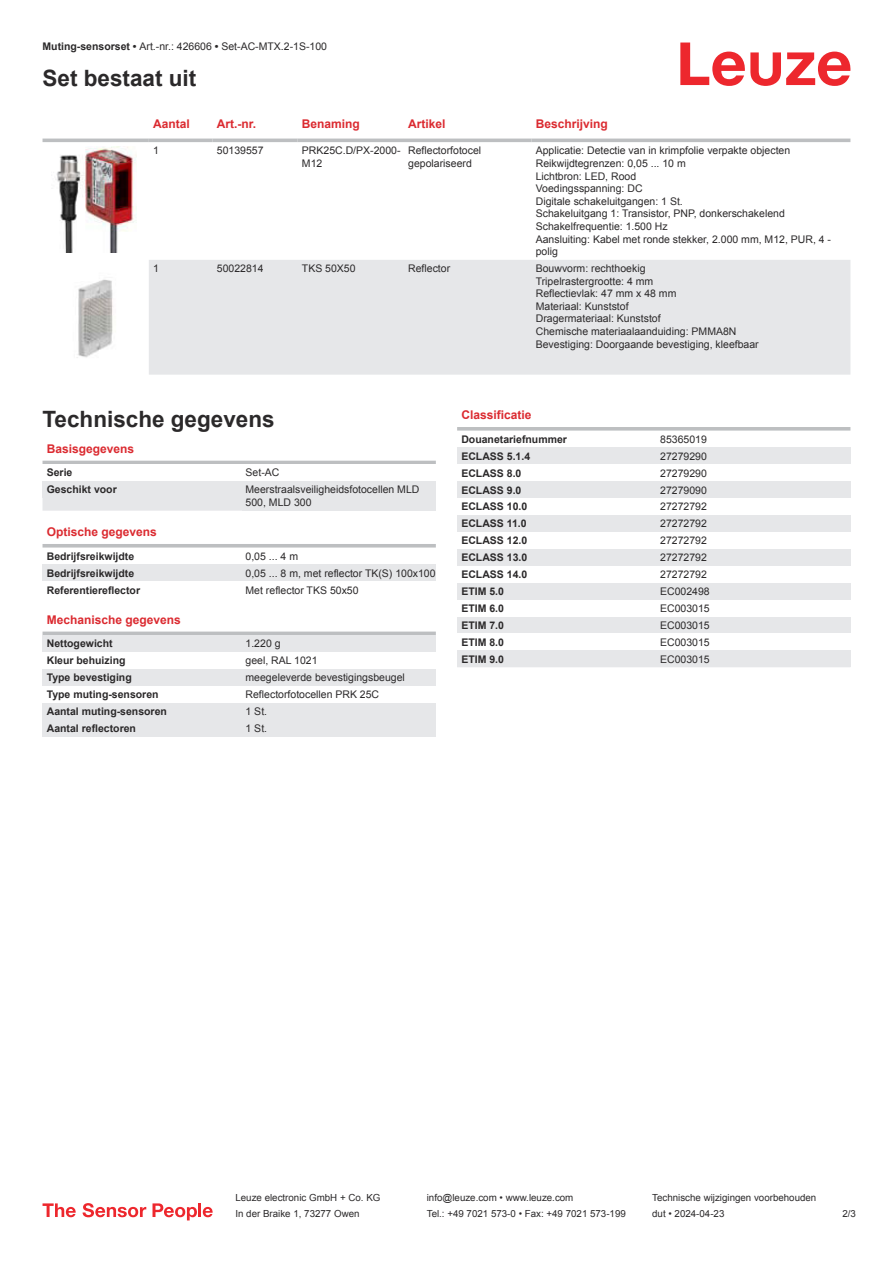
<style>
.page{position:relative;width:893px;height:1263px;background:#fff}
.page>*{position:absolute;margin:0;border:0;box-sizing:border-box;transform-origin:0 0}
.t1{font:700 22.5px "Arial";color:#2b292a}
.t2{font:700 12px "Arial";color:#db2a30}
.t3{font:10.5px/12.6px "Arial";color:#2b292a}
.t4{font:700 10.5px "Arial";color:#2b292a}
.t5{font:9.75px "Arial";color:#2b292a}
.s1{font-weight:700}
</style>
<div class="page">
<svg style="left:680px;top:43px;width:170px;height:43px"></svg>
<div style="left:149px;top:260px;width:701px;height:115px;background:#e6e7e9"></div>
<hr style="left:43px;top:139px;width:106px;height:3px;background:#bdbfc1">
<hr style="left:149px;top:139px;width:64px;height:3px;background:#bdbfc1">
<hr style="left:213px;top:139px;width:85px;height:3px;background:#bdbfc1">
<hr style="left:298px;top:139px;width:106px;height:3px;background:#bdbfc1">
<hr style="left:404px;top:139px;width:128px;height:3px;background:#bdbfc1">
<hr style="left:532px;top:139px;width:318px;height:3px;background:#bdbfc1">
<img style="left:55px;top:146px;width:82px;height:107px">
<img style="left:77px;top:279px;width:36px;height:79px">
<div style="left:43px;top:498px;width:199px;height:13px;background:#e6e7e9"></div>
<hr style="left:43px;top:461px;width:393px;height:3px;background:#bdbfc1">
<div style="left:43px;top:481px;width:199px;height:17px;background:#e6e7e9"></div>
<div style="left:242px;top:481px;width:194px;height:30px;background:#e6e7e9"></div>
<hr style="left:43px;top:544px;width:393px;height:3px;background:#bdbfc1">
<div style="left:43px;top:564px;width:199px;height:17px;background:#e6e7e9"></div>
<div style="left:242px;top:564px;width:194px;height:17px;background:#e6e7e9"></div>
<hr style="left:43px;top:632px;width:393px;height:3px;background:#bdbfc1">
<div style="left:43px;top:635px;width:199px;height:17px;background:#e6e7e9"></div>
<div style="left:242px;top:635px;width:194px;height:17px;background:#e6e7e9"></div>
<div style="left:43px;top:669px;width:199px;height:17px;background:#e6e7e9"></div>
<div style="left:242px;top:669px;width:194px;height:17px;background:#e6e7e9"></div>
<div style="left:43px;top:703px;width:199px;height:17px;background:#e6e7e9"></div>
<div style="left:242px;top:703px;width:194px;height:17px;background:#e6e7e9"></div>
<div style="left:43px;top:720px;width:199px;height:17px;background:#e6e7e9"></div>
<div style="left:242px;top:720px;width:194px;height:17px;background:#e6e7e9"></div>
<svg style="left:457px;top:427px;width:393px;height:4px;background:#c3c5c7"></svg>
<div style="left:457px;top:447px;width:200px;height:17px;background:#e6e7e9"></div>
<div style="left:657px;top:447px;width:193px;height:17px;background:#e6e7e9"></div>
<div style="left:457px;top:481px;width:200px;height:17px;background:#e6e7e9"></div>
<div style="left:657px;top:481px;width:193px;height:17px;background:#e6e7e9"></div>
<div style="left:457px;top:515px;width:200px;height:17px;background:#e6e7e9"></div>
<div style="left:657px;top:515px;width:193px;height:17px;background:#e6e7e9"></div>
<div style="left:457px;top:549px;width:200px;height:17px;background:#e6e7e9"></div>
<div style="left:657px;top:549px;width:193px;height:17px;background:#e6e7e9"></div>
<div style="left:457px;top:583px;width:200px;height:17px;background:#e6e7e9"></div>
<div style="left:657px;top:583px;width:193px;height:17px;background:#e6e7e9"></div>
<div style="left:457px;top:617px;width:200px;height:16px;background:#e6e7e9"></div>
<div style="left:657px;top:617px;width:193px;height:16px;background:#e6e7e9"></div>
<div style="left:457px;top:650px;width:200px;height:17px;background:#e6e7e9"></div>
<div style="left:657px;top:650px;width:193px;height:17px;background:#e6e7e9"></div>
<svg style="left:43px;top:1203px;width:33px;height:14px"></svg>
<svg style="left:83px;top:1203px;width:63px;height:14px"></svg>
<svg style="left:153px;top:1203px;width:44px;height:17px"></svg>
<hr style="left:198px;top:1203px;width:3px;height:14px;background:#ed272d">
<svg style="left:203px;top:1207px;width:10px;height:10px"></svg>
<p class="t3" style="left:43px;top:41px;width:286px"><span class="s1">Muting-sensorset •</span> Art.-nr.: 426606 <span class="s1">•</span> Set-AC-MTX.2-1S-100</p>
<h1 class="t1" style="left:43px;top:70px;width:155px">Set bestaat uit</h1>
<p class="t2" style="left:153px;top:119px;width:38px">Aantal</p>
<p class="t2" style="left:217px;top:119px;width:41px">Art.-nr.</p>
<p class="t2" style="left:302px;top:119px;width:60px">Benaming</p>
<p class="t2" style="left:408px;top:119px;width:39px">Artikel</p>
<p class="t2" style="left:536px;top:119px;width:74px">Beschrijving</p>
<p class="t3" style="left:153px;top:145px;width:7px">1</p>
<p class="t3" style="left:217px;top:145px;width:48px">50139557</p>
<p class="t3" style="left:302px;top:145px;width:100px">PRK25C.D/PX-2000-<br>M12</p>
<p class="t3" style="left:408px;top:145px;width:74px">Reflectorfotocel gepolariseerd</p>
<p class="t3" style="left:536px;top:145px;width:297px">Applicatie: Detectie van in krimpfolie verpakte objecten Reikwijdtegrenzen: 0,05 ... 10 m<br>Lichtbron: LED, Rood<br>Voedingsspanning: DC<br>Digitale schakeluitgangen: 1 St.<br>Schakeluitgang 1: Transistor, PNP, donkerschakelend Schakelfrequentie: 1.500 Hz<br>Aansluiting: Kabel met ronde stekker, 2.000 mm, M12, PUR, 4 - polig</p>
<p class="t3" style="left:153px;top:263px;width:7px">1</p>
<p class="t3" style="left:217px;top:263px;width:48px">50022814</p>
<p class="t3" style="left:302px;top:263px;width:55px">TKS 50X50</p>
<p class="t3" style="left:408px;top:263px;width:44px">Reflector</p>
<p class="t3" style="left:536px;top:263px;width:224px">Bouwvorm: rechthoekig<br>Tripelrastergrootte: 4 mm<br>Reflectievlak: 47 mm x 48 mm<br>Materiaal: Kunststof<br>Dragermateriaal: Kunststof<br>Chemische materiaalaanduiding: PMMA8N<br>Bevestiging: Doorgaande bevestiging, kleefbaar</p>
<h1 class="t1" style="left:43px;top:410px;width:234px">Technische gegevens</h1>
<p class="t2" style="left:47px;top:444px;width:89px">Basisgegevens</p>
<p class="t4" style="left:47px;top:469px;width:27px">Serie</p>
<p class="t3" style="left:246px;top:467px;width:35px">Set-AC</p>
<p class="t4" style="left:47px;top:486px;width:72px">Geschikt voor</p>
<p class="t3" style="left:246px;top:484px;width:175px">Meerstraalsveiligheidsfotocellen MLD<br>500, MLD 300</p>
<p class="t2" style="left:47px;top:528px;width:112px">Optische gegevens</p>
<p class="t4" style="left:47px;top:552px;width:89px">Bedrijfsreikwijdte</p>
<p class="t3" style="left:246px;top:551px;width:54px">0,05 ... 4 m</p>
<p class="t4" style="left:47px;top:569px;width:89px">Bedrijfsreikwijdte</p>
<p class="t3" style="left:246px;top:568px;width:192px">0,05 ... 8 m, met reflector TK(S) 100x100</p>
<p class="t4" style="left:47px;top:586px;width:95px">Referentiereflector</p>
<p class="t3" style="left:246px;top:584px;width:115px">Met reflector TKS 50x50</p>
<p class="t2" style="left:47px;top:615px;width:136px">Mechanische gegevens</p>
<p class="t4" style="left:47px;top:640px;width:67px">Nettogewicht</p>
<p class="t3" style="left:246px;top:638px;width:37px">1.220 g</p>
<p class="t4" style="left:47px;top:657px;width:80px">Kleur behuizing</p>
<p class="t3" style="left:246px;top:655px;width:73px">geel, RAL 1021</p>
<p class="t4" style="left:47px;top:673px;width:86px">Type bevestiging</p>
<p class="t3" style="left:246px;top:672px;width:161px">meegeleverde bevestigingsbeugel</p>
<p class="t4" style="left:47px;top:690px;width:113px">Type muting-sensoren</p>
<p class="t3" style="left:246px;top:689px;width:135px">Reflectorfotocellen PRK 25C</p>
<p class="t4" style="left:47px;top:707px;width:122px">Aantal muting-sensoren</p>
<p class="t3" style="left:246px;top:706px;width:23px">1 St.</p>
<p class="t4" style="left:47px;top:724px;width:91px">Aantal reflectoren</p>
<p class="t3" style="left:246px;top:723px;width:23px">1 St.</p>
<p class="t2" style="left:461px;top:411px;width:72px">Classificatie</p>
<p class="t4" style="left:461px;top:435px;width:107px">Douanetariefnummer</p>
<p class="t3" style="left:660px;top:434px;width:48px">85365019</p>
<p class="t4" style="left:461px;top:452px;width:70px">ECLASS 5.1.4</p>
<p class="t3" style="left:660px;top:451px;width:48px">27279290</p>
<p class="t4" style="left:461px;top:469px;width:62px">ECLASS 8.0</p>
<p class="t3" style="left:660px;top:468px;width:48px">27279290</p>
<p class="t4" style="left:461px;top:486px;width:62px">ECLASS 9.0</p>
<p class="t3" style="left:660px;top:484px;width:48px">27279090</p>
<p class="t4" style="left:461px;top:503px;width:67px">ECLASS 10.0</p>
<p class="t3" style="left:660px;top:501px;width:48px">27272792</p>
<p class="t4" style="left:461px;top:520px;width:67px">ECLASS 11.0</p>
<p class="t3" style="left:660px;top:518px;width:48px">27272792</p>
<p class="t4" style="left:461px;top:537px;width:67px">ECLASS 12.0</p>
<p class="t3" style="left:660px;top:535px;width:48px">27272792</p>
<p class="t4" style="left:461px;top:553px;width:67px">ECLASS 13.0</p>
<p class="t3" style="left:660px;top:552px;width:48px">27272792</p>
<p class="t4" style="left:461px;top:570px;width:67px">ECLASS 14.0</p>
<p class="t3" style="left:660px;top:569px;width:48px">27272792</p>
<p class="t4" style="left:461px;top:587px;width:44px">ETIM 5.0</p>
<p class="t3" style="left:660px;top:586px;width:51px">EC002498</p>
<p class="t4" style="left:461px;top:604px;width:44px">ETIM 6.0</p>
<p class="t3" style="left:660px;top:603px;width:51px">EC003015</p>
<p class="t4" style="left:461px;top:621px;width:44px">ETIM 7.0</p>
<p class="t3" style="left:660px;top:620px;width:51px">EC003015</p>
<p class="t4" style="left:461px;top:638px;width:44px">ETIM 8.0</p>
<p class="t3" style="left:660px;top:637px;width:51px">EC003015</p>
<p class="t4" style="left:461px;top:655px;width:44px">ETIM 9.0</p>
<p class="t3" style="left:660px;top:653px;width:51px">EC003015</p>
<p class="t5" style="left:235px;top:1194px;width:146px">Leuze electronic GmbH + Co. KG</p>
<p class="t5" style="left:427px;top:1194px;width:148px">info@leuze.com • www.leuze.com</p>
<p class="t5" style="left:652px;top:1194px;width:166px">Technische wijzigingen voorbehouden</p>
<p class="t5" style="left:235px;top:1210px;width:126px">In der Braike 1, 73277 Owen</p>
<p class="t5" style="left:427px;top:1210px;width:201px">Tel.: +49 7021 573-0 • Fax: +49 7021 573-199</p>
<p class="t5" style="left:652px;top:1210px;width:74px">dut • 2024-04-23</p>
<p class="t5" style="left:842px;top:1210px;width:15px">2 /3</p>
</div>
